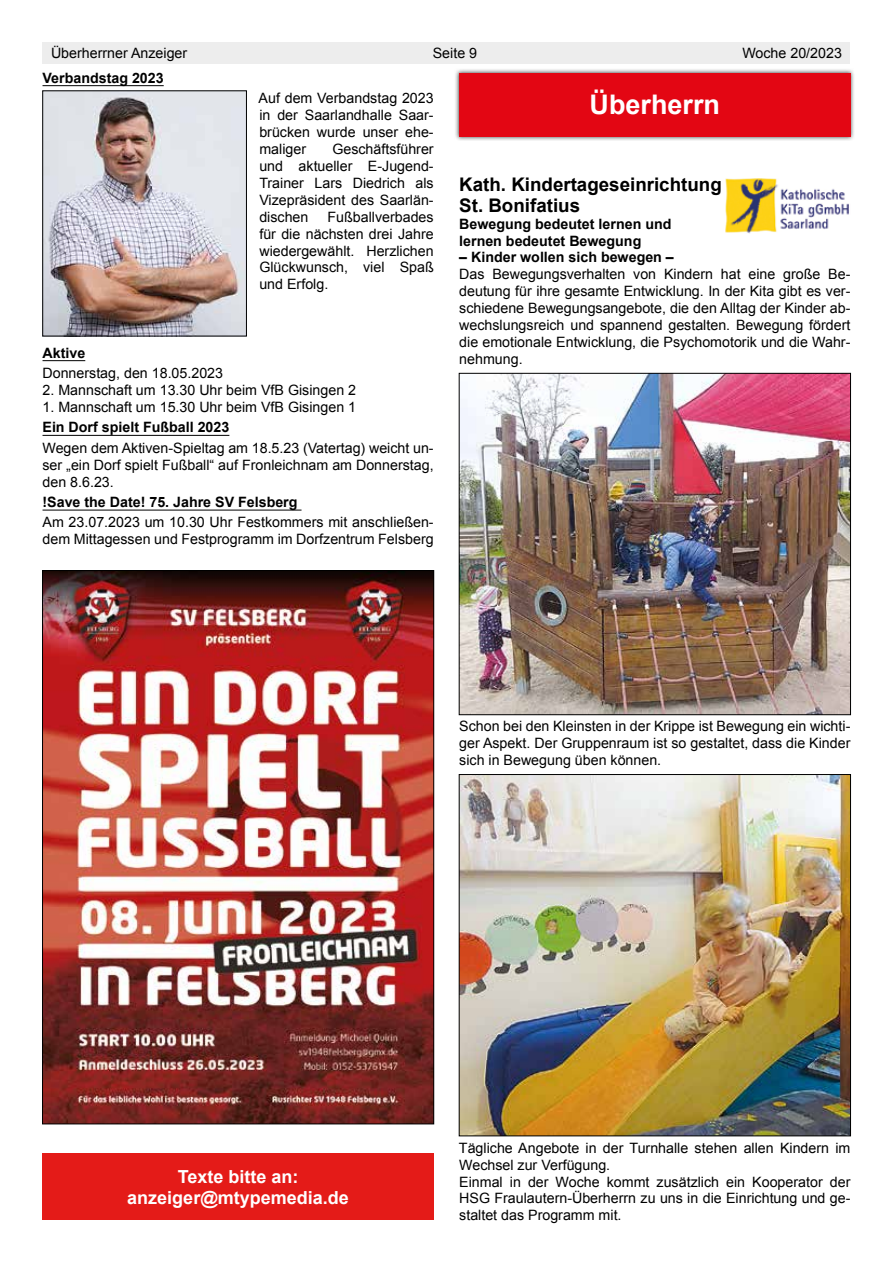
<style>
.page{position:relative;width:893px;height:1263px;background:#fff}
.page>*{position:absolute;margin:0;border:0;box-sizing:border-box;transform-origin:0 0}
.t1{font:700 27px "Arial";color:#fff}
.t2{font:700 18.75px/21px "Arial";color:#000}
.t3{font:700 18px/21px "Arial";color:#fff;text-align:center}
.t4{font:14.25px/17px "Arial";color:#000;text-align:justify}
.t5{font:700 14.25px/16.5px "Arial";color:#000}
</style>
<div class="page">
<div style="left:43px;top:43px;width:807px;height:21px;background:#ededed"></div>
<div style="left:455px;top:68px;width:400px;height:73px;background:#000;opacity:.7"></div>
<div style="left:459px;top:73px;width:391px;height:64px;background:#e30613"></div>
<img style="left:725px;top:178px;width:124px;height:55px">
<img style="left:461px;top:375px;width:388px;height:338px">
<div style="left:459px;top:373px;width:392px;height:342px;border:1px solid #000"></div>
<img style="left:461px;top:776px;width:388px;height:358px">
<div style="left:459px;top:774px;width:392px;height:362px;border:1px solid #000"></div>
<hr style="left:43px;top:85px;width:121px;height:1px;background:#000">
<hr style="left:43px;top:360px;width:42px;height:1px;background:#000">
<hr style="left:43px;top:435px;width:186px;height:1px;background:#000">
<hr style="left:43px;top:510px;width:259px;height:1px;background:#000">
<img style="left:45px;top:93px;width:200px;height:241px">
<img style="left:44px;top:572px;width:388px;height:550px">
<div style="left:43px;top:1153px;width:391px;height:67px;background:#e41b18"></div>
<p class="t4" style="left:51px;top:45px;width:138px">Überherrner Anzeiger</p>
<p class="t4" style="left:433px;top:45px;width:46px">Seite 9</p>
<p class="t4" style="left:742px;top:45px;width:101px">Woche 20/2023</p>
<h1 class="t1" style="left:590px;top:87px;width:132px">Überherrn</h1>
<p class="t5" style="left:43px;top:70px;width:123px">Verbandstag 2023</p>
<p class="t4" style="left:259px;top:90px;width:177px">Auf dem Verbandstag 2023 in der Saarlandhalle Saar&shy;brücken wurde unser ehe&shy;maliger</p>
<p class="t4" style="left:259px;top:141px;width:176px;text-indent:73px">Geschäftsführer und aktueller E-Jugend-Trainer Lars Diedrich als Vizepräsident des Saarlän&shy;dischen</p>
<h2 class="t2" style="left:459px;top:175px;width:264px">Kath. Kindertageseinrichtung<br>St. Bonifatius</h2>
<p class="t5" style="left:459px;top:217px;width:214px">Bewegung bedeutet lernen und lernen bedeutet Bewegung</p>
<p class="t5" style="left:459px;top:250px;width:216px">– Kinder wollen sich bewegen –</p>
<p class="t4" style="left:459px;top:266px;width:393px">Das Bewegungsverhalten von Kindern hat eine große Be&shy;deutung für ihre gesamte Entwicklung. In der Kita gibt es ver&shy;schiedene Bewegungsangebote, die den Alltag der Kinder ab&shy;wechslungsreich und spannend gestalten. Bewegung fördert die emotionale Entwicklung, die Psychomotorik und die Wahr&shy;nehmung.</p>
<p class="t4" style="left:259px;top:208px;width:176px;text-indent:68px">Fußballverbades für die nächsten drei Jahre wiedergewählt. Herzlichen Glückwunsch, viel Spaß und Erfolg.</p>
<p class="t5" style="left:43px;top:345px;width:44px">Aktive</p>
<p class="t4" style="left:43px;top:365px;width:182px">Donnerstag, den 18.05.2023</p>
<p class="t4" style="left:43px;top:382px;width:315px">2. Mannschaft um 13.30 Uhr beim VfB Gisingen 2</p>
<p class="t4" style="left:43px;top:398px;width:315px">1. Mannschaft um 15.30 Uhr beim VfB Gisingen 1</p>
<p class="t5" style="left:43px;top:419px;width:188px">Ein Dorf spielt Fußball 2023</p>
<p class="t4" style="left:43px;top:439px;width:393px">Wegen dem Aktiven-Spieltag am 18.5.23 (Vatertag) weicht un&shy;ser „ein Dorf spielt Fußball“ auf Fronleichnam am Donnerstag, den 8.6.23.</p>
<p class="t5" style="left:43px;top:494px;width:257px">!Save the Date! 75. Jahre SV Felsberg</p>
<p class="t4" style="left:43px;top:514px;width:393px">Am 23.07.2023 um 10.30 Uhr Festkommers mit anschließen&shy;dem Mittagessen und Festprogramm im Dorfzentrum Felsberg</p>
<p class="t4" style="left:459px;top:718px;width:393px">Schon bei den Kleinsten in der Krippe ist Bewegung ein wichti&shy;ger Aspekt. Der Gruppenraum ist so gestaltet, dass die Kinder sich in Bewegung üben können.</p>
<p class="t3" style="left:127px;top:1167px;width:223px">Texte bitte an: anzeiger@mtypemedia.de</p>
<p class="t4" style="left:459px;top:1139px;width:393px;text-align:left">Tägliche Angebote in der Turnhalle stehen allen Kindern im Wechsel zur Verfügung.<br>Einmal in der Woche kommt zusätzlich ein Kooperator der HSG Fraulautern-Überherrn zu uns in die Einrichtung und ge&shy;staltet das Programm mit.</p>
</div>
